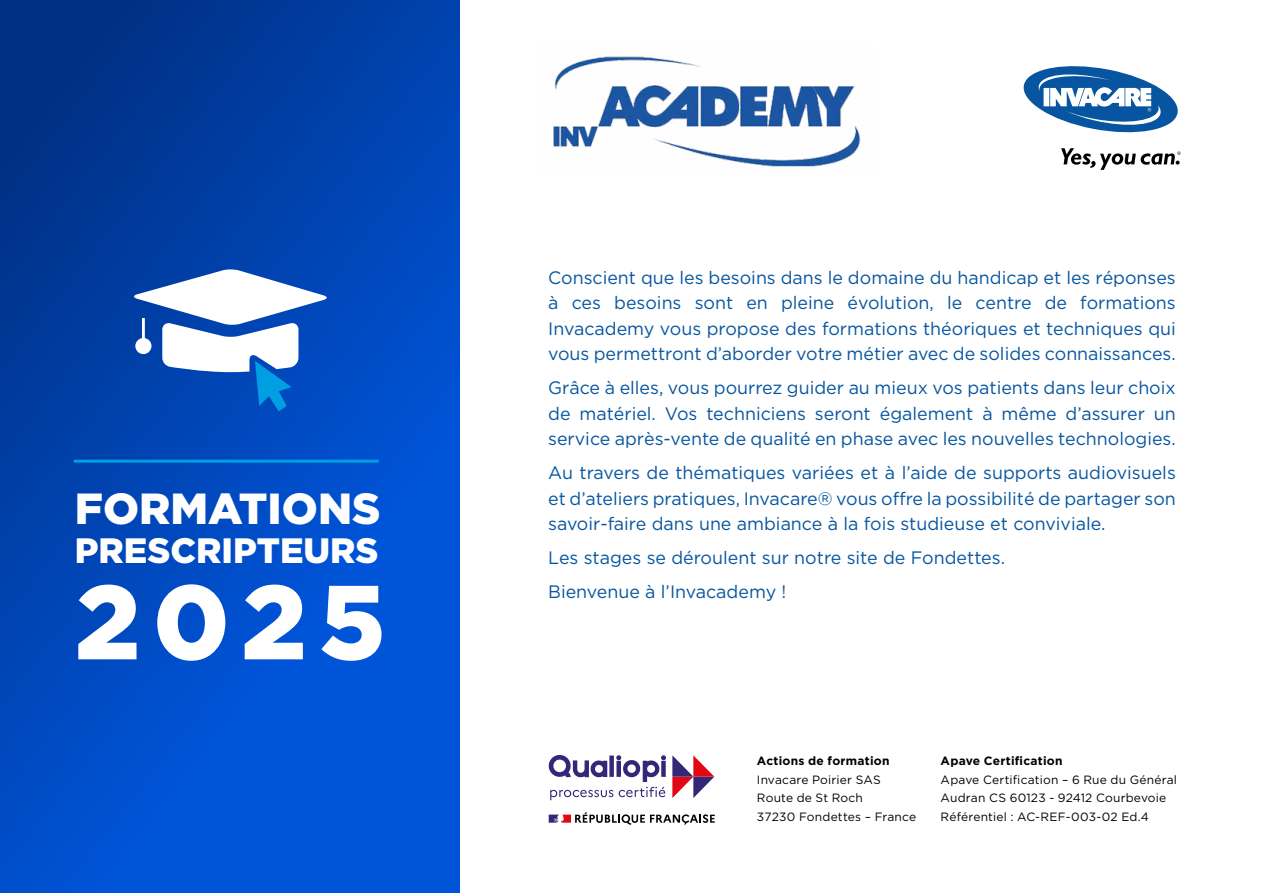
<style>
.page{position:relative;width:1263px;height:893px;background:#fff}
.page>*{position:absolute;margin:0;border:0;box-sizing:border-box;transform-origin:0 0}
.t1{font:900 105px "Gotham";color:#fff}
.t2{font:900 43.5px "Gotham";color:#fff}
.t3{font:900 35.25px "Gotham";color:#fff}
.t4{font:18px/25.5px "Gotham";color:#0755a0;text-align:justify}
.t5{font:12px/18.6px "Gotham";letter-spacing:.015em;color:#000}
.t6{font:700 12px "Gotham";letter-spacing:.02em;color:#000}
</style>
<div class="page">
<svg style="left:0;top:0;width:459px;height:893px;background:#0047b9"></svg>
<svg style="left:1023px;top:66px;width:155px;height:67px"></svg>
<svg style="left:1061px;top:148px;width:119px;height:22px"></svg>
<svg style="left:672px;top:755px;width:42px;height:43px"></svg>
<svg style="left:549px;top:755px;width:117px;height:45px"></svg>
<svg style="left:549px;top:812px;width:166px;height:13px"></svg>
<img style="left:553px;top:56px;width:308px;height:111px">
<svg style="left:133px;top:269px;width:195px;height:142px"></svg>
<hr style="left:75px;top:460px;width:302px;height:3px;background:#009fe3">
<h2 class="t2" style="left:75px;top:479px;width:307px">FORMATIONS</h2>
<h3 class="t3" style="left:75px;top:527px;width:305px">PRESCRIPTEURS</h3>
<h1 class="t1" style="left:75px;top:550px;width:312px">2025</h1>
<p class="t4" style="left:548px;top:265px;width:629px">Conscient que les besoins dans le domaine du handicap et les réponses à ces besoins sont en pleine évolution, le centre de formations Invacademy vous propose des formations théoriques et techniques qui vous permettront d’aborder votre métier avec de solides connaissances.</p>
<p class="t4" style="left:548px;top:375px;width:629px">Grâce à elles, vous pourrez guider au mieux vos patients dans leur choix de matériel. Vos techniciens seront également à même d’assurer un service après-vente de qualité en phase avec les nouvelles technologies.</p>
<p class="t4" style="left:548px;top:460px;width:629px">Au travers de thématiques variées et à l’aide de supports audiovisuels et d’ateliers pratiques, Invacare® vous offre la possibilité de partager son savoir-faire dans une ambiance à la fois studieuse et conviviale.</p>
<p class="t4" style="left:548px;top:541px;width:458px;line-height:34px">Les stages se déroulent sur notre site de Fondettes.<br>Bienvenue à l’Invacademy !</p>
<p class="t6" style="left:757px;top:753px;width:134px">Actions de formation</p>
<p class="t5" style="left:757px;top:770px;width:161px">Invacare Poirier SAS<br>Route de St Roch<br>37230 Fondettes – France</p>
<p class="t6" style="left:941px;top:753px;width:123px">Apave Certification</p>
<p class="t5" style="left:941px;top:770px;width:238px">Apave Certification – 6 Rue du Général<br>Audran CS 60123 - 92412 Courbevoie<br>Référentiel : AC-REF-003-02 Ed.4</p>
</div>
